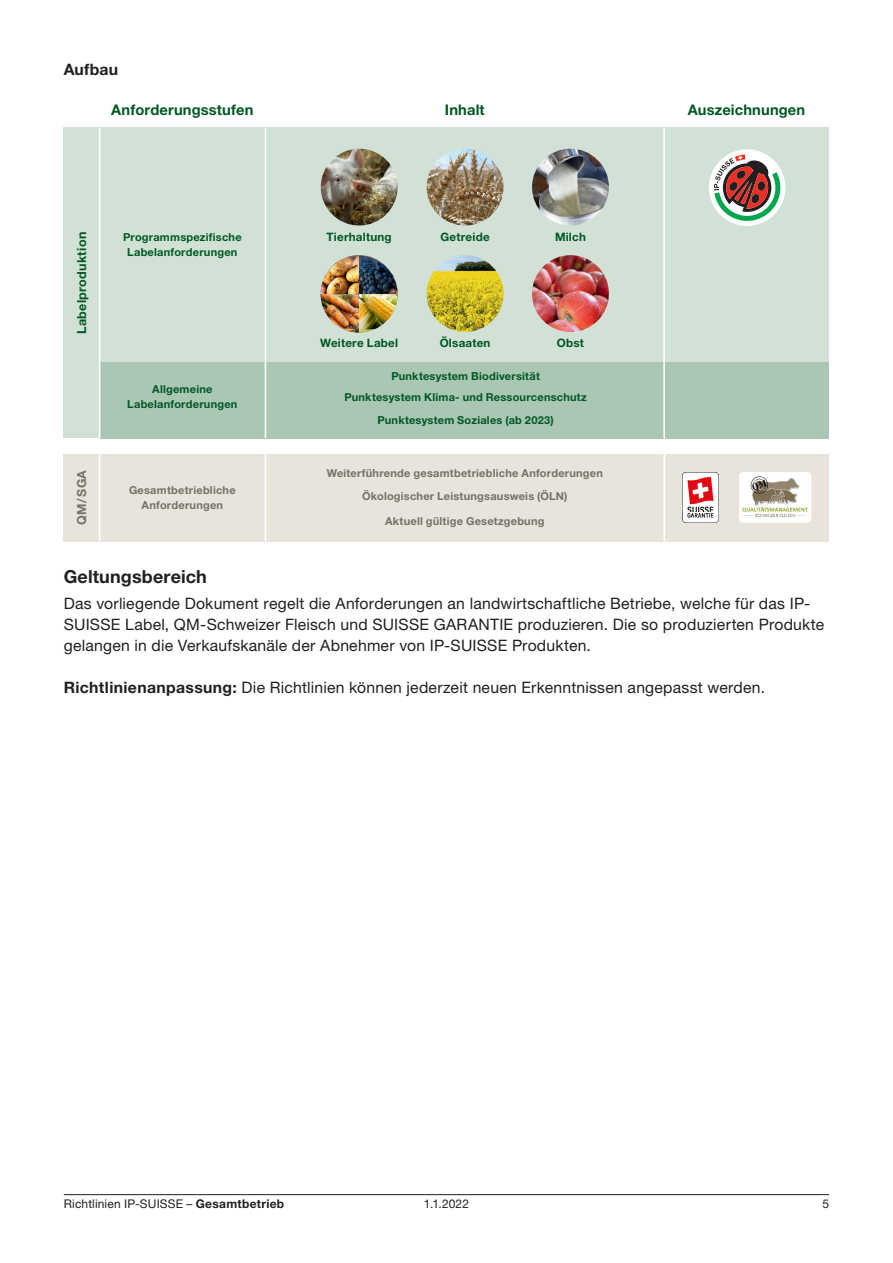
<style>
.page{position:relative;width:893px;height:1263px;background:#fff}
.page>*{position:absolute;margin:0;border:0;box-sizing:border-box;transform-origin:0 0}
.p_Zwischentitl{font:700 18px "Helvetica Neue LT Std";letter-spacing:.005em;color:#231f20}
.p_GS{font:15.75px/21px "Helvetica Neue LT Std";letter-spacing:.015em;color:#231f20}
.p_Zwischentitel_GS{font:700 15.75px "Helvetica Neue LT Std";letter-spacing:.01em;color:#231f20}
.t1{font:700 14.7px "Helvetica Neue LT Std";letter-spacing:.01em;color:#005824}
.t2{font:700 12.45px "Helvetica Neue LT Std";letter-spacing:.02em;color:#005824}
.t3{font:700 12.45px "Helvetica Neue LT Std";color:#767166}
.t4{font:12px "Helvetica Neue LT Std";letter-spacing:.01em;color:#231f20}
.t5{font:700 11.55px "Helvetica Neue LT Std";letter-spacing:.02em;color:#005824}
.t6{font:700 10.95px "Helvetica Neue LT Std";letter-spacing:.02em;color:#005824}
.t7{font:700 10.95px "Helvetica Neue LT Std";letter-spacing:.02em;color:#767166}
.s1{font-weight:700}
</style>
<div class="page">
<hr style="left:64px;top:1194px;width:765px;height:1px;background:#231f20">
<div style="left:64px;top:128px;width:765px;height:310px;background:#d1e1d5"></div>
<div style="left:100px;top:362px;width:563px;height:76px;background:#aac7b4"></div>
<div style="left:64px;top:454px;width:765px;height:87px;background:#e8e4dc"></div>
<img style="left:321px;top:149px;width:77px;height:77px;border-radius:38px">
<img style="left:427px;top:149px;width:76px;height:77px;border-radius:38px">
<img style="left:532px;top:149px;width:77px;height:77px;border-radius:38px">
<img style="left:427px;top:255px;width:76px;height:77px;border-radius:38px">
<img style="left:532px;top:255px;width:77px;height:77px;border-radius:38px">
<hr style="left:265px;top:128px;width:1px;height:310px;background:#fff">
<hr style="left:99px;top:128px;width:1px;height:310px;background:#fff">
<hr style="left:99px;top:454px;width:1px;height:87px;background:#fff">
<hr style="left:663px;top:128px;width:2px;height:310px;background:#fff">
<hr style="left:265px;top:454px;width:1px;height:87px;background:#fff">
<hr style="left:663px;top:454px;width:2px;height:87px;background:#fff">
<img style="left:321px;top:256px;width:76px;height:77px">
<div style="left:665px;top:362px;width:164px;height:76px;background:#aac7b4"></div>
<div style="left:709px;top:149px;width:76px;height:77px;background:#fff;border-radius:50%"></div>
<svg style="left:714px;top:154px;width:68px;height:72px"></svg>
<img style="left:682px;top:472px;width:37px;height:51px">
<div style="left:739px;top:472px;width:72px;height:51px;background:#fff;border-radius:4px"></div>
<img style="left:742px;top:476px;width:66px;height:42px">
<p class="p_Zwischentitel_GS" style="left:64px;top:60px;width:56px">Aufbau</p>
<p class="t1" style="left:111px;top:100px;width:144px">Anforderungsstufen</p>
<p class="t2" style="left:74px;top:334px;width:103px;rotate:-90deg">Labelproduktion</p>
<p class="t3" style="left:74px;top:525px;width:57px;rotate:-90deg">QM/SGA</p>
<p class="t6" style="left:123px;top:230px;width:120px">Programmspezifische</p>
<p class="t6" style="left:127px;top:245px;width:112px">Labelanforderungen</p>
<p class="t6" style="left:152px;top:383px;width:62px">Allgemeine</p>
<p class="t6" style="left:127px;top:398px;width:112px">Labelanforderungen</p>
<p class="t7" style="left:129px;top:483px;width:108px">Gesamtbetriebliche</p>
<p class="t7" style="left:142px;top:498px;width:83px">Anforderungen</p>
<p class="t5" style="left:327px;top:230px;width:66px">Tierhaltung</p>
<p class="t1" style="left:445px;top:100px;width:41px">Inhalt</p>
<p class="t1" style="left:688px;top:100px;width:119px">Auszeichnungen</p>
<p class="t5" style="left:440px;top:230px;width:51px">Getreide</p>
<p class="t5" style="left:555px;top:230px;width:32px">Milch</p>
<p class="t5" style="left:320px;top:336px;width:79px">Weitere Label</p>
<p class="t5" style="left:440px;top:336px;width:52px">Ölsaaten</p>
<p class="t5" style="left:557px;top:336px;width:29px">Obst</p>
<p class="t6" style="left:391px;top:369px;width:150px">Punktesystem Biodiversität</p>
<p class="t6" style="left:344px;top:390px;width:244px">Punktesystem Klima- und Ressourcenschutz</p>
<p class="t6" style="left:377px;top:413px;width:178px">Punktesystem Soziales (ab 2023)</p>
<p class="t7" style="left:327px;top:466px;width:278px">Weiterführende gesamtbetriebliche Anforderungen</p>
<p class="t7" style="left:362px;top:490px;width:207px">Ökologischer Leistungsausweis (ÖLN)</p>
<p class="t7" style="left:385px;top:514px;width:161px">Aktuell gültige Gesetzgebung</p>
<p class="p_Zwischentitl" style="left:64px;top:566px;width:145px">Geltungsbereich</p>
<p class="p_GS" style="left:64px;top:592px;width:762px">Das vorliegende Dokument regelt die Anforderungen an landwirtschaftliche Betriebe, welche für das IP-<br>SUISSE Label, QM-Schweizer Fleisch und SUISSE GARANTIE produzieren. Die so produzierten Produkte gelangen in die Verkaufskanäle der Abnehmer von IP-SUISSE Produkten.</p>
<p class="p_GS" style="left:64px;top:676px;width:703px"><span class="s1">Richtlinienanpassung:</span> Die Richtlinien können jederzeit neuen Erkenntnissen angepasst werden.</p>
<p class="t4" style="left:64px;top:1196px;width:222px">Richtlinien IP-SUISSE – <span class="s1">Gesamtbetrieb</span></p>
<p class="t4" style="left:424px;top:1196px;width:47px">1.1.2022</p>
<p class="t4" style="left:822px;top:1196px;width:8px">5</p>
</div>
